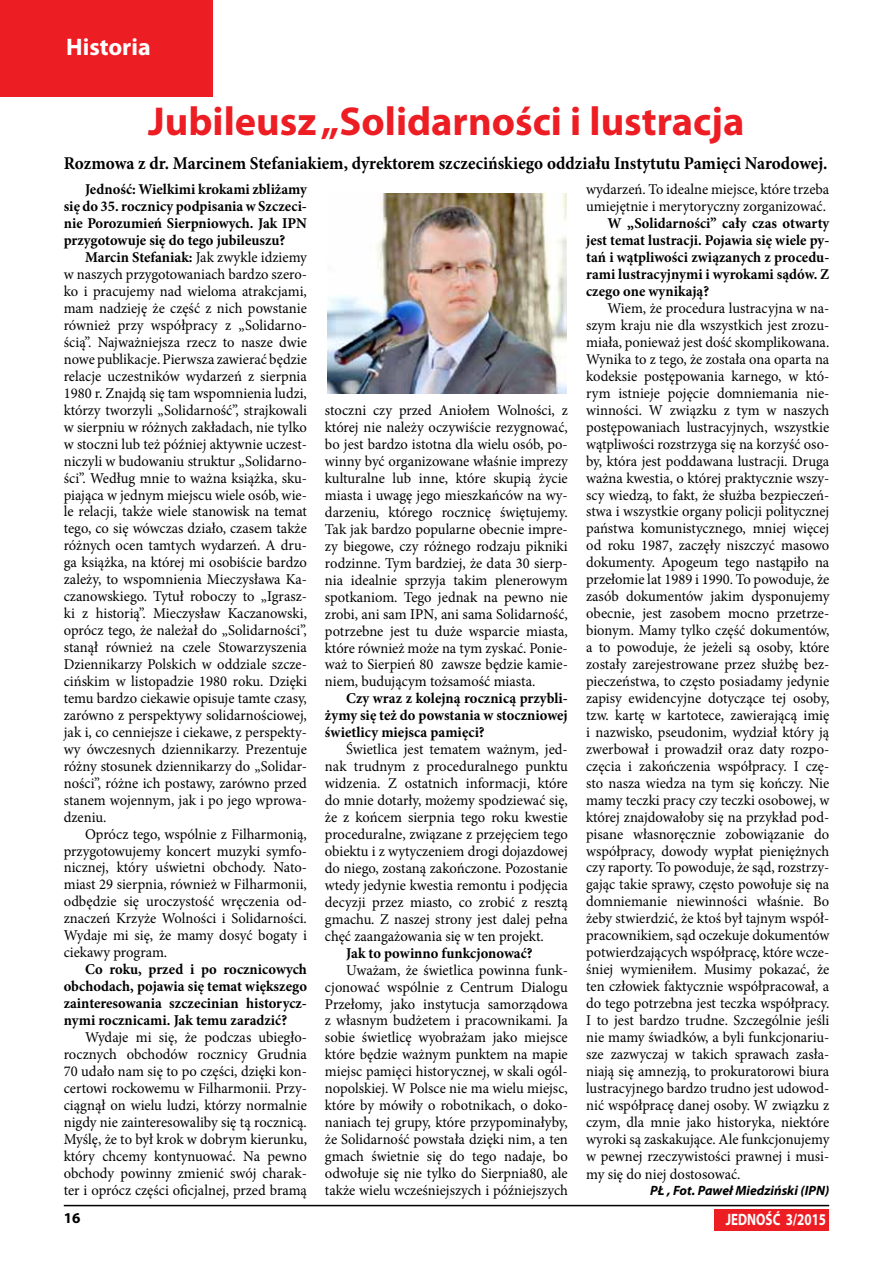
<style>
.page{position:relative;width:893px;height:1263px;background:#fff}
.page>*{position:absolute;margin:0;border:0;box-sizing:border-box;transform-origin:0 0}
.t1{font:700 40.5px "Myriad Pro";color:#ed1d24}
.t2{font:700 24px "Myriad Pro";color:#fff}
.t3{font:700 18px "Minion Pro";color:#000;scale:.95 1}
.t4{font:700 16.5px "Myriad Pro";color:#fff;scale:.79 1}
.t5{font:15px/17px "Minion Pro";color:#000;text-align:justify}
.t6{font:700 15px/17px "Minion Pro";color:#000;text-align:justify}
.t7{font:700 15px "Myriad Pro";color:#000}
.t8{font:italic 700 13.5px "Myriad Pro";color:#000}
.s1{font-weight:700}
</style>
<div class="page">
<div style="left:0;top:0;width:213px;height:96px;background:#ed1d24"></div>
<div style="left:714px;top:1209px;width:115px;height:21px;background:#ed1d24"></div>
<hr style="left:64px;top:1205px;width:765px;height:1px;background:#000">
<img style="left:327px;top:193px;width:240px;height:201px">
<h2 class="t2" style="left:66px;top:32px;width:86px">Historia</h2>
<h1 class="t1" style="left:148px;top:94px;width:598px">Jubileusz „Solidarności i lustracja</h1>
<p class="t3" style="left:64px;top:150px;width:805px">Rozmowa z dr. Marcinem Stefaniakiem, dyrektorem szczecińskiego oddziału Instytutu Pamięci Narodowej.</p>
<p class="t6" style="left:64px;top:181px;width:245px;text-indent:21px">Jedność: Wielkimi krokami zbliżamy się do 35. rocznicy podpisania w Szczeci&shy;nie Porozumień Sierpniowych. Jak IPN przygotowuje się do tego jubileuszu?</p>
<p class="t5" style="left:64px;top:249px;width:245px;text-indent:21px"><span class="s1">Marcin Stefaniak:</span> Jak zwykle idziemy w naszych przygotowaniach bardzo szero&shy;ko i pracujemy nad wieloma atrakcjami, mam nadzieję że część z nich powstanie również przy współpracy z „Solidarno&shy;ścią”. Najważniejsza rzecz to nasze dwie nowe publikacje. Pierwsza zawierać będzie relacje uczestników wydarzeń z sierpnia 1980 r. Znajdą się tam wspomnienia ludzi, którzy tworzyli „Solidarność”, strajkowali w sierpniu w różnych zakładach, nie tylko w stoczni lub też później aktywnie uczest&shy;niczyli w budowaniu struktur „Solidarno&shy;ści”. Według mnie to ważna książka, sku&shy;piająca w jednym miejscu wiele osób, wie&shy;le relacji, także wiele stanowisk na temat tego, co się wówczas działo, czasem także różnych ocen tamtych wydarzeń. A dru&shy;ga książka, na której mi osobiście bardzo zależy, to wspomnienia Mieczysława Ka&shy;czanowskiego. Tytuł roboczy to „Igrasz&shy;ki z historią”. Mieczysław Kaczanowski, oprócz tego, że należał do „Solidarności”, stanął również na czele Stowarzyszenia Dziennikarzy Polskich w oddziale szcze&shy;cińskim w listopadzie 1980 roku. Dzięki temu bardzo ciekawie opisuje tamte czasy, zarówno z perspektywy solidarnościowej, jak i, co cenniejsze i ciekawe, z perspekty&shy;wy ówczesnych dziennikarzy. Prezentuje różny stosunek dziennikarzy do „Solidar&shy;ności”, różne ich postawy, zarówno przed stanem wojennym, jak i po jego wprowa&shy;dzeniu.</p>
<p class="t5" style="left:64px;top:825px;width:245px;text-indent:21px">Oprócz tego, wspólnie z Filharmonią, przygotowujemy koncert muzyki symfo&shy;nicznej, który uświetni obchody. Nato&shy;miast 29 sierpnia, również w Filharmonii, odbędzie się uroczystość wręczenia od&shy;znaczeń Krzyże Wolności i Solidarności.<br>Wydaje mi się, że mamy dosyć bogaty i ciekawy program.</p>
<p class="t6" style="left:64px;top:961px;width:245px;text-indent:21px">Co roku, przed i po rocznicowych obchodach, pojawia się temat większego zainteresowania szczecinian historycz&shy;nymi rocznicami. Jak temu zaradzić?</p>
<p class="t5" style="left:64px;top:1029px;width:245px;text-indent:21px">Wydaje mi się, że podczas ubiegło&shy;rocznych obchodów rocznicy Grudnia 70 udało nam się to po części, dzięki kon&shy;certowi rockowemu w Filharmonii. Przy&shy;ciągnął on wielu ludzi, którzy normalnie nigdy nie zainteresowaliby się tą rocznicą.<br>Myślę, że to był krok w dobrym kierunku, który chcemy kontynuować. Na pewno obchody powinny zmienić swój charak&shy;ter i oprócz części oficjalnej, przed bramą</p>
<p class="t5" style="left:586px;top:181px;width:245px">wydarzeń. To idealne miejsce, które trzeba umiejętnie i merytoryczny zorganizować.</p>
<p class="t6" style="left:586px;top:215px;width:245px;text-indent:21px">W „Solidarności” cały czas otwarty jest temat lustracji. Pojawia się wiele py&shy;tań i wątpliwości związanych z procedu&shy;rami lustracyjnymi i wyrokami sądów. Z czego one wynikają?</p>
<p class="t5" style="left:586px;top:300px;width:245px;text-indent:21px">Wiem, że procedura lustracyjna w na&shy;szym kraju nie dla wszystkich jest zrozu&shy;miała, ponieważ jest dość skomplikowana.<br>Wynika to z tego, że została ona oparta na kodeksie postępowania karnego, w któ&shy;rym istnieje pojęcie domniemania nie&shy;winności. W związku z tym w naszych postępowaniach lustracyjnych, wszystkie wątpliwości rozstrzyga się na korzyść oso&shy;by, która jest poddawana lustracji. Druga ważna kwestia, o której praktycznie wszy&shy;scy wiedzą, to fakt, że służba bezpieczeń&shy;stwa i wszystkie organy policji politycznej państwa komunistycznego, mniej więcej od roku 1987, zaczęły niszczyć masowo dokumenty. Apogeum tego nastąpiło na przełomie lat 1989 i 1990. To powoduje, że zasób dokumentów jakim dysponujemy obecnie, jest zasobem mocno przetrze&shy;bionym. Mamy tylko część dokumentów, a to powoduje, że jeżeli są osoby, które zostały zarejestrowane przez służbę bez&shy;pieczeństwa, to często posiadamy jedynie zapisy ewidencyjne dotyczące tej osoby, tzw. kartę w kartotece, zawierającą imię i nazwisko, pseudonim, wydział który ją zwerbował i prowadził oraz daty rozpo&shy;częcia i zakończenia współpracy. I czę&shy;sto nasza wiedza na tym się kończy. Nie mamy teczki pracy czy teczki osobowej, w której znajdowałoby się na przykład pod&shy;pisane własnoręcznie zobowiązanie do współpracy, dowody wypłat pieniężnych czy raporty. To powoduje, że sąd, rozstrzy&shy;gając takie sprawy, często powołuje się na domniemanie niewinności właśnie. Bo żeby stwierdzić, że ktoś był tajnym współ&shy;pracownikiem, sąd oczekuje dokumentów potwierdzających współpracę, które wcze&shy;śniej wymieniłem. Musimy pokazać, że ten człowiek faktycznie współpracował, a do tego potrzebna jest teczka współpracy.<br>I to jest bardzo trudne. Szczególnie jeśli nie mamy świadków, a byli funkcjonariu&shy;sze zazwyczaj w takich sprawach zasła&shy;niają się amnezją, to prokuratorowi biura lustracyjnego bardzo trudno jest udowod&shy;nić współpracę danej osoby. W związku z czym, dla mnie jako historyka, niektóre wyroki są zaskakujące. Ale funkcjonujemy w pewnej rzeczywistości prawnej i musi&shy;my się do niej dostosować.</p>
<p class="t8" style="left:650px;top:1181px;width:181px">PŁ , Fot. Paweł Miedziński (IPN)</p>
<p class="t5" style="left:325px;top:402px;width:244px">stoczni czy przed Aniołem Wolności, z której nie należy oczywiście rezygnować, bo jest bardzo istotna dla wielu osób, po&shy;winny być organizowane właśnie imprezy kulturalne lub inne, które skupią życie miasta i uwagę jego mieszkańców na wy&shy;darzeniu, którego rocznicę świętujemy.<br>Tak jak bardzo popularne obecnie impre&shy;zy biegowe, czy różnego rodzaju pikniki rodzinne. Tym bardziej, że data 30 sierp&shy;nia idealnie sprzyja takim plenerowym spotkaniom. Tego jednak na pewno nie zrobi, ani sam IPN, ani sama Solidarność, potrzebne jest tu duże wsparcie miasta, które również może na tym zyskać. Ponie&shy;waż to Sierpień 80 zawsze będzie kamie&shy;niem, budującym tożsamość miasta.</p>
<p class="t6" style="left:325px;top:690px;width:244px;text-indent:21px">Czy wraz z kolejną rocznicą przybli&shy;żymy się też do powstania w stoczniowej świetlicy miejsca pamięci?</p>
<p class="t5" style="left:325px;top:741px;width:244px;text-indent:21px">Świetlica jest tematem ważnym, jed&shy;nak trudnym z proceduralnego punktu widzenia. Z ostatnich informacji, które do mnie dotarły, możemy spodziewać się, że z końcem sierpnia tego roku kwestie proceduralne, związane z przejęciem tego obiektu i z wytyczeniem drogi dojazdowej do niego, zostaną zakończone. Pozostanie wtedy jedynie kwestia remontu i podjęcia decyzji przez miasto, co zrobić z resztą gmachu. Z naszej strony jest dalej pełna chęć zaangażowania się w ten projekt.</p>
<p class="t6" style="left:346px;top:944px;width:188px">Jak to powinno funkcjonować?</p>
<p class="t5" style="left:325px;top:961px;width:244px;text-indent:21px">Uważam, że świetlica powinna funk&shy;cjonować wspólnie z Centrum Dialogu Przełomy, jako instytucja samorządowa z własnym budżetem i pracownikami. Ja sobie świetlicę wyobrażam jako miejsce które będzie ważnym punktem na mapie miejsc pamięci historycznej, w skali ogól&shy;nopolskiej. W Polsce nie ma wielu miejsc, które by mówiły o robotnikach, o doko&shy;naniach tej grupy, które przypominałyby, że Solidarność powstała dzięki nim, a ten gmach świetnie się do tego nadaje, bo odwołuje się nie tylko do Sierpnia80, ale także wielu wcześniejszych i późniejszych</p>
<p class="t7" style="left:64px;top:1208px;width:18px">16</p>
<p class="t4" style="left:726px;top:1208px;width:128px">JEDNOŚĆ 3/2015</p>
</div>
